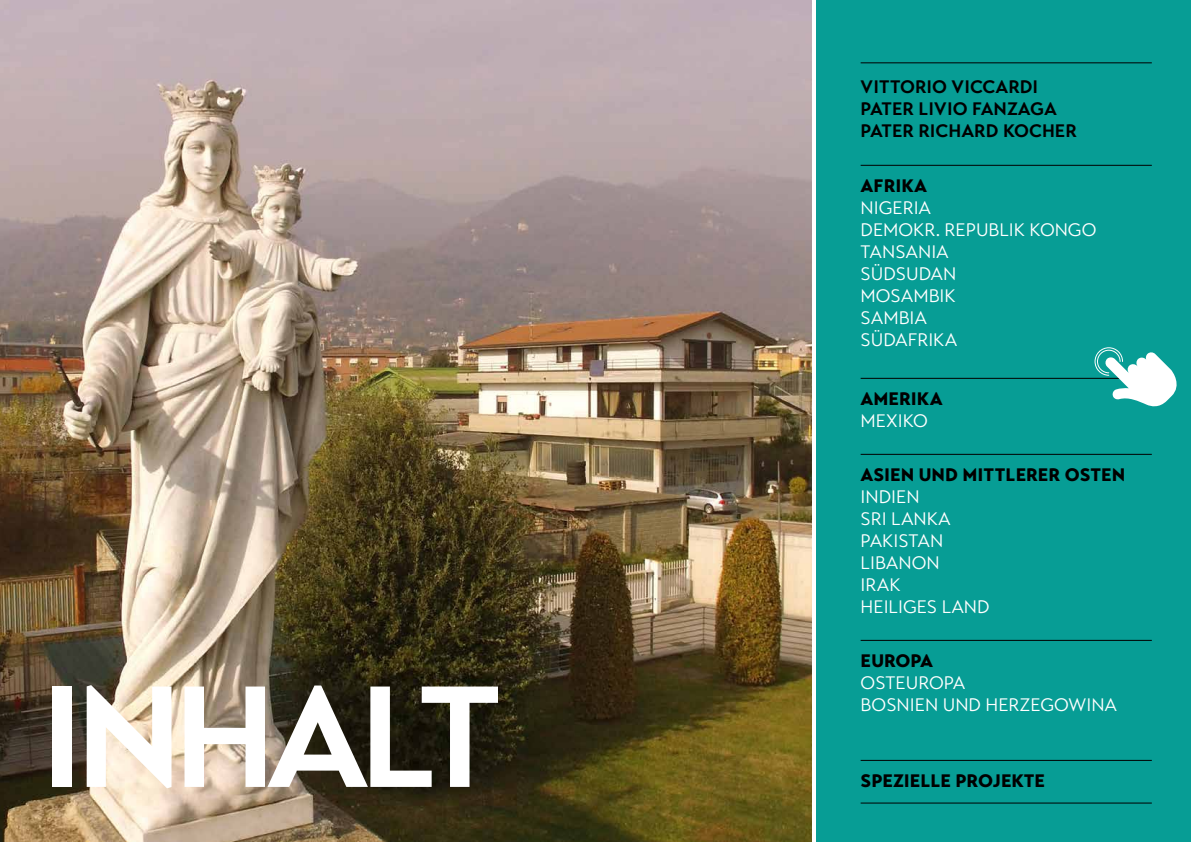
<style>
.page{position:relative;width:1191px;height:842px;background:#fff}
.page>*{position:absolute;margin:0;border:0;box-sizing:border-box;transform-origin:0 0}
.t1{font:700 143px "Transat Text";letter-spacing:-.075em;color:#fff}
.t2{font:18px/22px "Transat Text Standard";color:#fff}
.t3{font:900 18px "Transat Text";color:#000}
.t4{font:700 18px/22px "Transat Text";color:#000}
</style>
<div class="page">
<img style="left:0;top:0;width:811px;height:842px">
<div style="left:816px;top:0;width:375px;height:842px;background:#079d95"></div>
<hr style="left:860px;top:62px;width:291px;height:1px;background:#000">
<hr style="left:860px;top:165px;width:291px;height:1px;background:#000">
<hr style="left:860px;top:378px;width:291px;height:1px;background:#000">
<hr style="left:860px;top:454px;width:291px;height:1px;background:#000">
<hr style="left:860px;top:640px;width:291px;height:1px;background:#000">
<hr style="left:860px;top:760px;width:291px;height:1px;background:#000">
<hr style="left:860px;top:802px;width:291px;height:1px;background:#000">
<svg style="left:1094px;top:347px;width:83px;height:60px"></svg>
<h1 class="t1" style="left:40px;top:650px;width:464px">INHALT</h1>
<p class="t4" style="left:860px;top:76px;width:218px">VITTORIO VICCARDI<br>PATER LIVIO FANZAGA<br>PATER RICHARD KOCHER</p>
<p class="t3" style="left:860px;top:175px;width:68px">AFRIKA</p>
<p class="t2" style="left:860px;top:197px;width:237px">NIGERIA<br>DEMOKR. REPUBLIK KONGO<br>TANSANIA<br>SÜDSUDAN<br>MOSAMBIK<br>SAMBIA<br>SÜDAFRIKA</p>
<p class="t3" style="left:860px;top:388px;width:83px">AMERIKA</p>
<p class="t2" style="left:860px;top:410px;width:69px">MEXIKO</p>
<p class="t3" style="left:860px;top:464px;width:266px">ASIEN UND MITTLERER OSTEN</p>
<p class="t2" style="left:860px;top:486px;width:130px">INDIEN<br>SRI LANKA<br>PAKISTAN<br>LIBANON<br>IRAK<br>HEILIGES LAND</p>
<p class="t3" style="left:860px;top:650px;width:74px">EUROPA</p>
<p class="t2" style="left:860px;top:672px;width:258px">OSTEUROPA<br>BOSNIEN UND HERZEGOWINA</p>
<p class="t3" style="left:860px;top:770px;width:186px">SPEZIELLE PROJEKTE</p>
</div>
